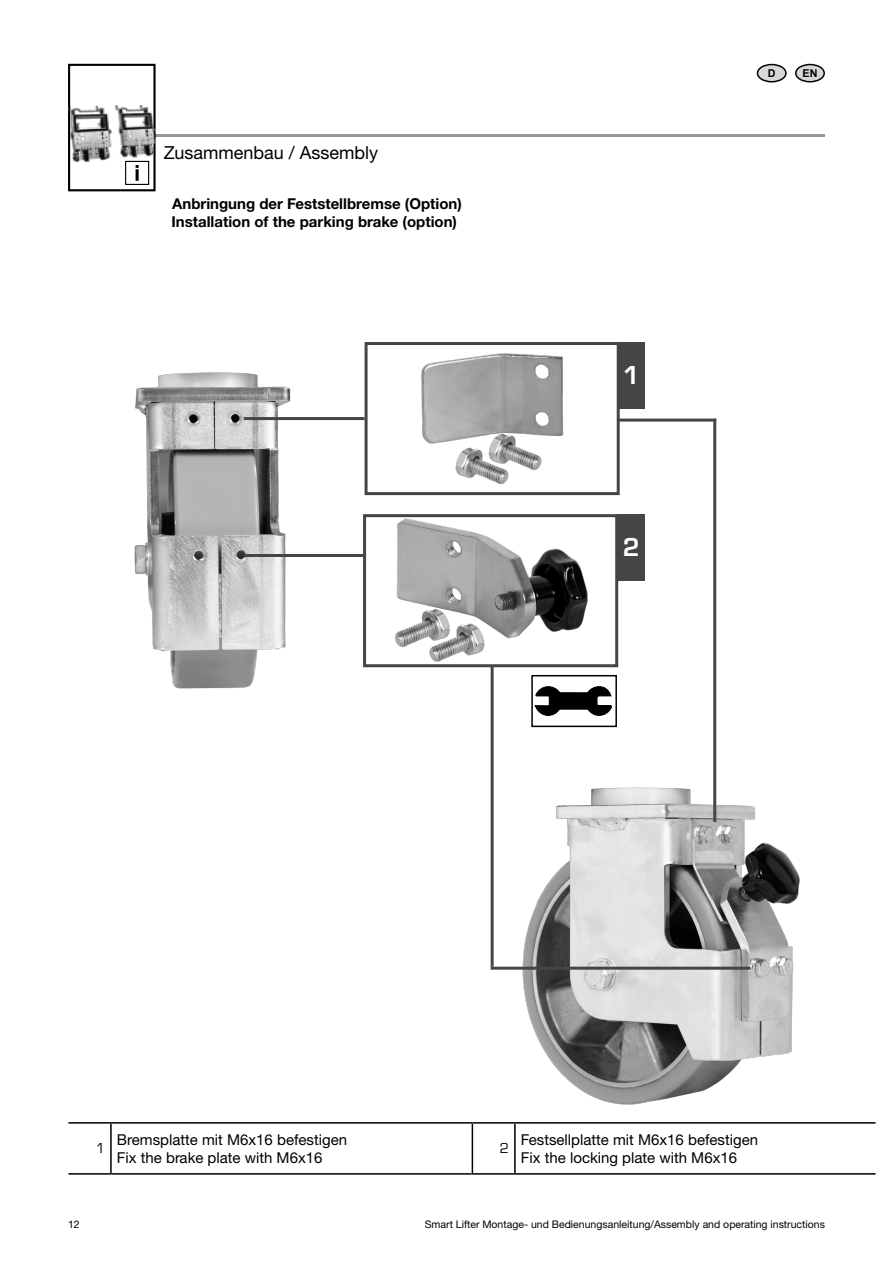
<style>
.page{position:relative;width:893px;height:1263px;background:#fff}
.page>*{position:absolute;margin:0;border:0;box-sizing:border-box;transform-origin:0 0}
.t1{font:700 27px "Eurostile";color:#fff}
.t2{font:18px "Neue Helvetica For Rittal";color:#000}
.t3{font:15px/18px "Neue Helvetica For Rittal";color:#000}
.t4{font:700 15px/18px "Neue Helvetica For Rittal";color:#000}
.t5{font:15px "Eurostile";color:#000}
.t6{font:700 10.8px "Arial";color:#000}
.t7{font:10.5px "Neue Helvetica For Rittal";color:#000}
</style>
<div class="page">
<div style="left:757px;top:65px;width:29px;height:17px;background:#d7d7d7;border-radius:50%"></div>
<div style="left:757px;top:64px;width:30px;height:18px;border:2px solid #000;border-radius:50%"></div>
<div style="left:796px;top:65px;width:28px;height:17px;background:#d7d7d7;border-radius:50%"></div>
<div style="left:795px;top:64px;width:30px;height:18px;border:2px solid #000;border-radius:50%"></div>
<hr style="left:155px;top:134px;width:670px;height:3px;background:#969696">
<div style="left:68px;top:64px;width:88px;height:127px;border:2px solid #000"></div>
<div style="left:125px;top:161px;width:24px;height:24px;border:1px solid #000"></div>
<svg style="left:136px;top:165px;width:3px;height:16px"></svg>
<hr style="left:68px;top:1122px;width:43px;height:1px;background:#000">
<hr style="left:111px;top:1122px;width:361px;height:1px;background:#000">
<hr style="left:110px;top:1123px;width:2px;height:50px;background:#000">
<hr style="left:472px;top:1122px;width:43px;height:1px;background:#000">
<hr style="left:472px;top:1123px;width:1px;height:50px;background:#000">
<hr style="left:515px;top:1122px;width:361px;height:1px;background:#000">
<hr style="left:514px;top:1123px;width:2px;height:50px;background:#000">
<hr style="left:68px;top:1173px;width:44px;height:2px;background:#000">
<hr style="left:472px;top:1173px;width:43px;height:2px;background:#000">
<hr style="left:515px;top:1173px;width:361px;height:2px;background:#000">
<hr style="left:112px;top:1173px;width:360px;height:2px;background:#000">
<img style="left:134px;top:372px;width:163px;height:317px">
<img style="left:515px;top:783px;width:285px;height:322px">
<img style="left:421px;top:353px;width:143px;height:132px">
<div style="left:365px;top:342px;width:255px;height:153px;border:3px solid #454545"></div>
<img style="left:395px;top:518px;width:193px;height:144px">
<div style="left:363px;top:514px;width:255px;height:153px;border:3px solid #454545"></div>
<hr style="left:244px;top:417px;width:121px;height:3px;background:#454545">
<hr style="left:244px;top:554px;width:121px;height:3px;background:#454545">
<hr style="left:713px;top:419px;width:3px;height:403px;background:#454545">
<hr style="left:618px;top:419px;width:98px;height:3px;background:#454545">
<hr style="left:491px;top:967px;width:259px;height:3px;background:#454545">
<hr style="left:491px;top:667px;width:3px;height:300px;background:#454545">
<div style="left:617px;top:342px;width:28px;height:66px;background:#454545"></div>
<div style="left:617px;top:514px;width:28px;height:66px;background:#454545"></div>
<svg style="left:534px;top:686px;width:78px;height:30px"></svg>
<div style="left:531px;top:675px;width:86px;height:52px;border:2px solid #000"></div>
<img style="left:68px;top:105px;width:87px;height:56px">
<p class="t2" style="left:164px;top:141px;width:216px">Zusammenbau / Assembly</p>
<p class="t4" style="left:171px;top:195px;width:292px">Anbringung der Feststellbremse (Option)<br>Installation of the parking brake (option)</p>
<h1 class="t1" style="left:623px;top:356px;width:18px">1</h1>
<h1 class="t1" style="left:623px;top:528px;width:18px">2</h1>
<p class="t6" style="left:768px;top:66px;width:9px">D</p>
<p class="t6" style="left:802px;top:66px;width:17px">EN</p>
<p class="t5" style="left:96px;top:1138px;width:11px">1</p>
<p class="t3" style="left:117px;top:1130px;width:232px">Bremsplatte mit M6x16 befestigen<br>Fix the brake plate with M6x16</p>
<p class="t5" style="left:500px;top:1138px;width:11px">2</p>
<p class="t3" style="left:521px;top:1130px;width:239px">Festsellplatte mit M6x16 befestigen<br>Fix the locking plate with M6x16</p>
<p class="t7" style="left:68px;top:1218px;width:13px">12</p>
<p class="t7" style="left:425px;top:1218px;width:402px">Smart Lifter Montage- und Bedienungsanleitung/Assembly and operating instructions</p>
</div>
